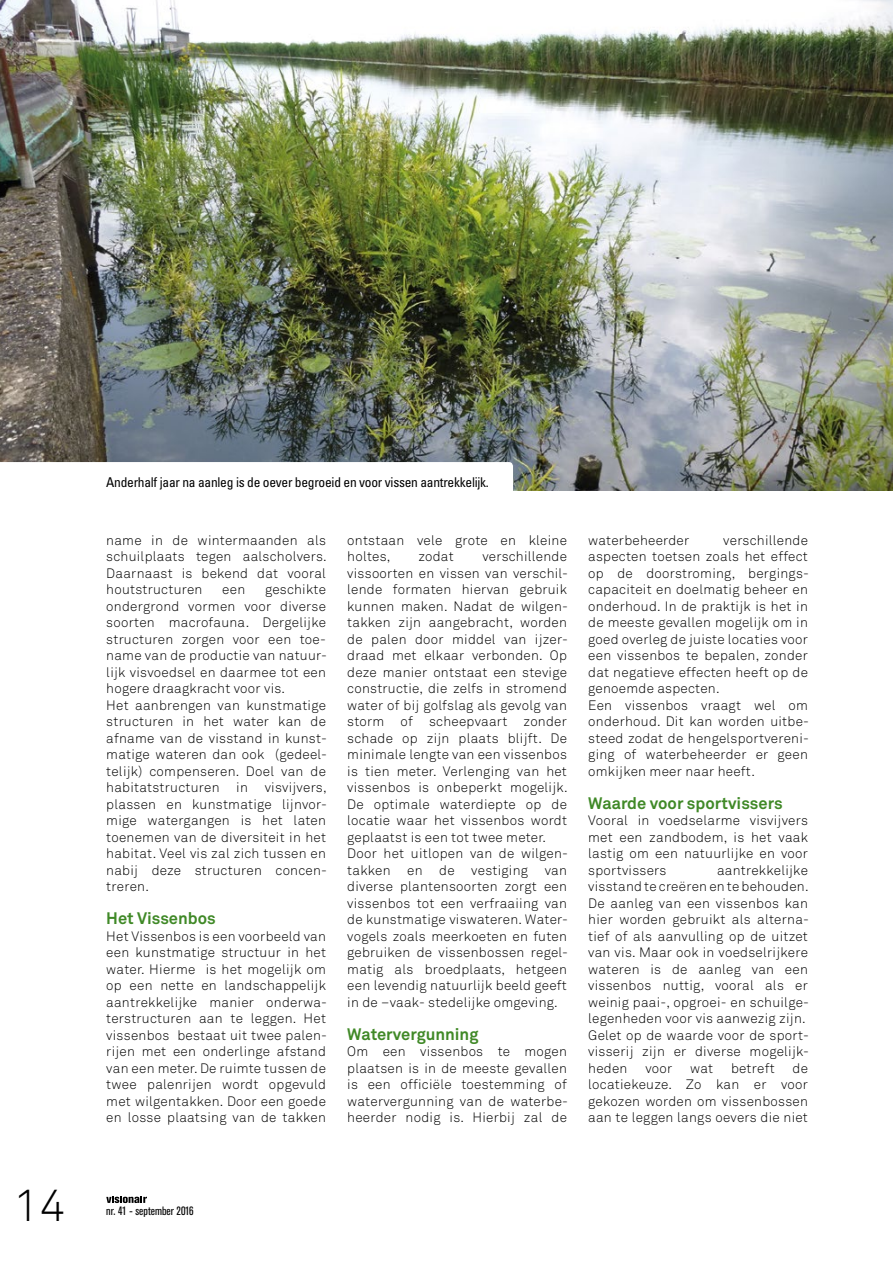
<style>
.page{position:relative;width:893px;height:1263px;background:#fff}
.page>*{position:absolute;margin:0;border:0;box-sizing:border-box;transform-origin:0 0}
.t1{font:300 45px "Akkurat";color:#000}
.t2{font:700 16.5px "Akkurat";color:#408927}
.t3{font:300 13.5px/16.5px "Akkurat";letter-spacing:.02em;color:#000;text-align:justify}
.t4{font:condensed 13.5px "Univers";letter-spacing:-.02em;color:#000}
.t5{font:12px "Akzidenz Grotesk Condensed BQ";color:#000}
</style>
<div class="page">
<svg style="left:106px;top:1197px;width:41px;height:6px"></svg>
<img style="left:0;top:0;width:893px;height:490px">
<svg style="left:0;top:462px;width:513px;height:28px"></svg>
<h1 class="t1" style="left:14px;top:1179px;width:53px">14</h1>
<p class="t4" style="left:106px;top:473px;width:384px">Anderhalf jaar na aanleg is de oever begroeid en voor vissen aantrekkelijk.</p>
<p class="t3" style="left:106px;top:532px;width:222px">name in de wintermaanden als schuilplaats tegen aalscholvers.<br>Daarnaast is bekend dat vooral houtstructuren</p>
<p class="t3" style="left:106px;top:581px;width:222px;text-align:left;text-indent:159px">geschikte ondergrond vormen voor diverse soorten macrofauna. Dergelijke structuren zorgen voor een toe&shy;name van de productie van natuur&shy;lijk visvoedsel en daarmee tot een hogere draagkracht voor vis.<br>Het aanbrengen van kunstmatige structuren in het water kan de afname van de visstand in kunst&shy;matige wateren dan ook (gedeel&shy;telijk) compenseren. Doel van de habitatstructuren in visvijvers, plassen en kunstmatige lijnvor&shy;mige watergangen is het laten toenemen van de diversiteit in het habitat. Veel vis zal zich tussen en nabij deze structuren concen&shy;treren.</p>
<p class="t2" style="left:106px;top:908px;width:111px">Het Vissenbos</p>
<p class="t3" style="left:106px;top:928px;width:222px">Het Vissenbos is een voorbeeld van een kunstmatige structuur in het water. Hierme is het mogelijk om op een nette en landschappelijk aantrekkelijke manier onderwa&shy;terstructuren aan te leggen. Het vissenbos bestaat uit twee palen&shy;rijen met een onderlinge afstand van een meter. De ruimte tussen de twee palenrijen wordt opgevuld met wilgentakken. Door een goede en losse plaatsing van de takken</p>
<p class="t3" style="left:222px;top:581px;width:24px">een</p>
<p class="t3" style="left:347px;top:532px;width:221px">ontstaan vele grote en kleine holtes,</p>
<p class="t3" style="left:347px;top:548px;width:222px;text-align:left;text-indent:135px">verschillende vissoorten en vissen van verschil&shy;lende formaten hiervan gebruik kunnen maken. Nadat de wilgen&shy;takken zijn aangebracht, worden de palen door middel van ijzer&shy;draad met elkaar verbonden. Op deze manier ontstaat een stevige constructie, die zelfs in stromend water of bij golfslag als gevolg van storm of scheepvaart zonder schade op zijn plaats blijft. De minimale lengte van een vissenbos is tien meter. Verlenging van het vissenbos is onbeperkt mogelijk.<br>De optimale waterdiepte op de locatie waar het vissenbos wordt geplaatst is een tot twee meter.<br>Door het uitlopen van de wilgen&shy;takken en de vestiging van diverse plantensoorten zorgt een vissenbos tot een verfraaiing van de kunstmatige viswateren. Water&shy;vogels zoals meerkoeten en futen gebruiken de vissenbossen regel&shy;matig als broedplaats, hetgeen een levendig natuurlijk beeld geeft in de –vaak- stedelijke omgeving.</p>
<p class="t2" style="left:347px;top:1023px;width:133px">Watervergunning</p>
<p class="t3" style="left:347px;top:1043px;width:222px">Om een vissenbos te mogen plaatsen is in de meeste gevallen is een officiële toestemming of watervergunning van de waterbe&shy;heerder nodig is. Hierbij zal de</p>
<p class="t3" style="left:418px;top:548px;width:37px">zodat</p>
<p class="t3" style="left:588px;top:532px;width:222px;text-align:left;text-indent:135px">verschillende aspecten toetsen zoals het effect op de doorstroming, bergings&shy;capaciteit en doelmatig beheer en onderhoud. In de praktijk is het in de meeste gevallen mogelijk om in goed overleg de juiste locaties voor een vissenbos te bepalen, zonder dat negatieve effecten heeft op de genoemde aspecten.<br>Een vissenbos vraagt wel om onderhoud. Dit kan worden uitbe&shy;steed zodat de hengelsportvereni&shy;ging of waterbeheerder er geen omkijken meer naar heeft.</p>
<p class="t2" style="left:588px;top:792px;width:196px">Waarde voor sportvissers</p>
<p class="t3" style="left:588px;top:812px;width:221px">Vooral in voedselarme visvijvers met een zandbodem, is het vaak lastig om een natuurlijke en voor sportvissers</p>
<p class="t3" style="left:588px;top:532px;width:103px">waterbeheerder</p>
<p class="t3" style="left:588px;top:862px;width:222px;text-align:left;text-indent:129px">aantrekkelijke visstand te creëren en te behouden.<br>De aanleg van een vissenbos kan hier worden gebruikt als alterna&shy;tief of als aanvulling op de uitzet van vis. Maar ook in voedselrijkere wateren is de aanleg van een vissenbos nuttig, vooral als er weinig paai-, opgroei- en schuilge&shy;legenheden voor vis aanwezig zijn.<br>Gelet op de waarde voor de sport&shy;visserij zijn er diverse mogelijk&shy;heden</p>
<p class="t3" style="left:645px;top:1060px;width:28px">voor</p>
<p class="t3" style="left:690px;top:1060px;width:25px">wat</p>
<p class="t3" style="left:731px;top:1060px;width:45px">betreft</p>
<p class="t3" style="left:588px;top:1060px;width:221px;text-indent:204px">de locatiekeuze. Zo kan er voor gekozen worden om vissenbossen aan te leggen langs oevers die niet</p>
<p class="t5" style="left:106px;top:1204px;width:89px">nr. 41 - september 2016</p>
</div>
